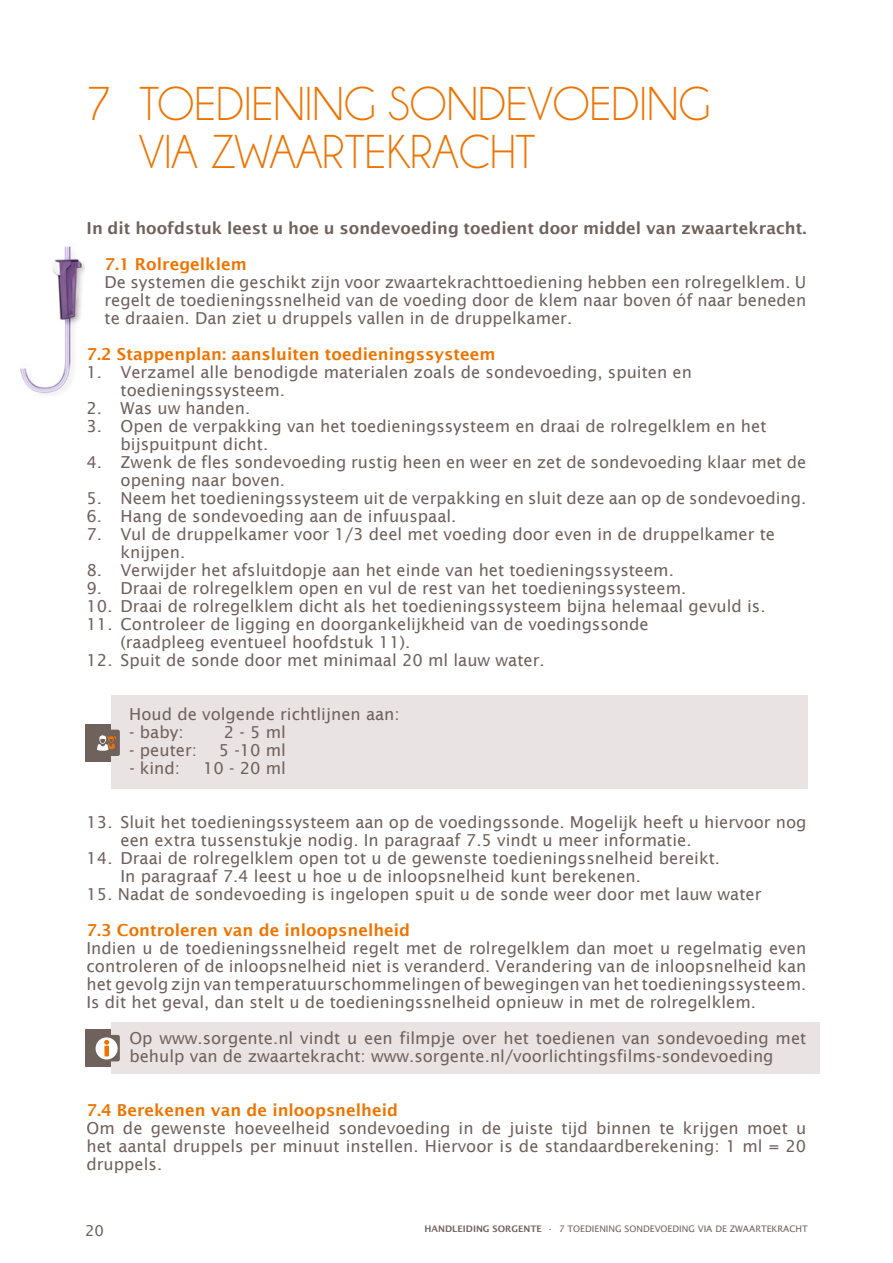
<style>
.page{position:relative;width:893px;height:1263px;background:#fff}
.page>*{position:absolute;margin:0;border:0;box-sizing:border-box;transform-origin:0 0}
.t1{font:48px/48px "Champagne&Limousines";color:#ee7402}
.t2{font:16.5px/18px "Lucida Sans";color:#6f615c}
.t3{font:600 16.5px "Lucida Sans";color:#ee7402}
.t4{font:600 16.5px "Lucida Sans";color:#6f615c}
.t5{font:15px "Lucida Sans";color:#6f615c}
.t6{font:9px "Lucida Sans";color:#6f615c}
.s1{font-weight:600}
</style>
<div class="page">
<div style="left:111px;top:695px;width:697px;height:94px;background:#e9e4e3"></div>
<div style="left:85px;top:724px;width:26px;height:38px;background:#6f615c"></div>
<div style="left:93px;top:730px;width:27px;height:26px;background:#6f615c;border-radius:2px"></div>
<svg style="left:97px;top:735px;width:20px;height:16px"></svg>
<div style="left:111px;top:1023px;width:708px;height:51px;background:#e9e4e3"></div>
<div style="left:85px;top:1029px;width:26px;height:38px;background:#6f615c"></div>
<svg style="left:93px;top:1035px;width:27px;height:26px"></svg>
<div style="left:96px;top:1037px;width:22px;height:22px;background:#fff;border-radius:50%"></div>
<svg style="left:104px;top:1040px;width:5px;height:16px"></svg>
<img style="left:20px;top:246px;width:65px;height:150px">
<h1 class="t1" style="left:139px;top:80px;width:573px;text-indent:-53px">7 TOEDIENING SONDEVOEDING<br>VIA ZWAARTEKRACHT</h1>
<p class="t4" style="left:87px;top:219px;width:721px">In dit hoofdstuk leest u hoe u sondevoeding toedient door middel van zwaartekracht.</p>
<p class="t3" style="left:104px;top:255px;width:144px">7.1 Rolregelklem</p>
<p class="t2" style="left:104px;top:273px;width:703px;text-align:justify">De systemen die geschikt zijn voor zwaartekrachttoediening hebben een rolregelklem. U regelt de toedieningssnelheid van de voeding door de klem naar boven óf naar beneden te draaien. Dan ziet u druppels vallen in de druppelkamer.</p>
<p class="t3" style="left:87px;top:345px;width:410px">7.2 Stappenplan: aansluiten toedieningssysteem</p>
<p class="t2" style="left:121px;top:363px;width:573px;text-indent:-34px">1. Verzamel alle benodigde materialen zoals de sondevoeding, spuiten en toedieningssysteem.</p>
<p class="t2" style="left:87px;top:399px;width:165px">2. Was uw handen.</p>
<p class="t2" style="left:121px;top:417px;width:647px;text-indent:-34px">3. Open de verpakking van het toedieningssysteem en draai de rolregelklem en het bijspuitpunt dicht.</p>
<p class="t2" style="left:121px;top:453px;width:687px;text-indent:-34px">4. Zwenk de fles sondevoeding rustig heen en weer en zet de sondevoeding klaar met de opening naar boven.</p>
<p class="t2" style="left:87px;top:489px;width:721px">5. Neem het toedieningssysteem uit de verpakking en sluit deze aan op de sondevoeding.</p>
<p class="t2" style="left:87px;top:507px;width:371px">6. Hang de sondevoeding aan de infuuspaal.</p>
<p class="t2" style="left:121px;top:525px;width:656px;text-indent:-34px">7. Vul de druppelkamer voor 1/3 deel met voeding door even in de druppelkamer te knijpen.</p>
<p class="t2" style="left:87px;top:561px;width:589px">8. Verwijder het afsluitdopje aan het einde van het toedieningssysteem.</p>
<p class="t2" style="left:87px;top:579px;width:601px">9. Draai de rolregelklem open en vul de rest van het toedieningssysteem.</p>
<p class="t2" style="left:87px;top:597px;width:681px">10. Draai de rolregelklem dicht als het toedieningssysteem bijna helemaal gevuld is.</p>
<p class="t2" style="left:121px;top:615px;width:530px;text-indent:-34px">11. Controleer de ligging en doorgankelijkheid van de voedingssonde (raadpleeg eventueel hoofdstuk 11).</p>
<p class="t2" style="left:87px;top:651px;width:460px">12. Spuit de sonde door met minimaal 20 ml lauw water.</p>
<p class="t2" style="left:129px;top:705px;width:272px">Houd de volgende richtlijnen aan:</p>
<p class="t2" style="left:129px;top:723px;width:56px">- baby:</p>
<p class="t2" style="left:224px;top:723px;width:64px">2 - 5 ml</p>
<p class="t2" style="left:129px;top:741px;width:69px">- peuter:</p>
<p class="t2" style="left:219px;top:741px;width:69px">5 -10 ml</p>
<p class="t2" style="left:129px;top:759px;width:52px">- kind:</p>
<p class="t2" style="left:203px;top:759px;width:84px">10 - 20 ml</p>
<p class="t2" style="left:121px;top:813px;width:687px;text-indent:-34px">13. Sluit het toedieningssysteem aan op de voedingssonde. Mogelijk heeft u hiervoor nog een extra tussenstukje nodig. In paragraaf 7.5 vindt u meer informatie.</p>
<p class="t2" style="left:121px;top:849px;width:601px;text-indent:-34px">14. Draai de rolregelklem open tot u de gewenste toedieningssnelheid bereikt.<br>In paragraaf 7.4 leest u hoe u de inloopsnelheid kunt berekenen.</p>
<p class="t2" style="left:87px;top:885px;width:676px">15. Nadat de sondevoeding is ingelopen spuit u de sonde weer door met lauw water</p>
<p class="t3" style="left:87px;top:921px;width:325px">7.3 Controleren van de inloopsnelheid</p>
<p class="t2" style="left:87px;top:939px;width:721px;text-align:justify">Indien u de toedieningssnelheid regelt met de rolregelklem dan moet u regelmatig even controleren of de inloopsnelheid niet is veranderd. Verandering van de inloopsnelheid kan het gevolg zijn van temperatuurschommelingen of bewegingen van het toedieningssysteem.<br>Is dit het geval, dan stelt u de toedieningssnelheid opnieuw in met de rolregelklem.</p>
<p class="t2" style="left:129px;top:1029px;width:678px">Op www.sorgente.nl vindt u een filmpje over het toedienen van sondevoeding met behulp van de zwaartekracht: www.sorgente.nl/voorlichtingsfilms-sondevoeding</p>
<p class="t3" style="left:87px;top:1101px;width:313px">7.4 Berekenen van de inloopsnelheid</p>
<p class="t2" style="left:87px;top:1119px;width:721px;text-align:justify">Om de gewenste hoeveelheid sondevoeding in de juiste tijd binnen te krijgen moet u het aantal druppels per minuut instellen. Hiervoor is de standaardberekening: 1 ml = 20 druppels.</p>
<p class="t5" style="left:85px;top:1222px;width:20px">20</p>
<p class="t6" style="left:425px;top:1223px;width:385px"><span class="s1">HANDLEIDING SORGENTE</span> • 7 TOEDIENING SONDEVOEDING VIA DE ZWAARTEKRACHT</p>
</div>
